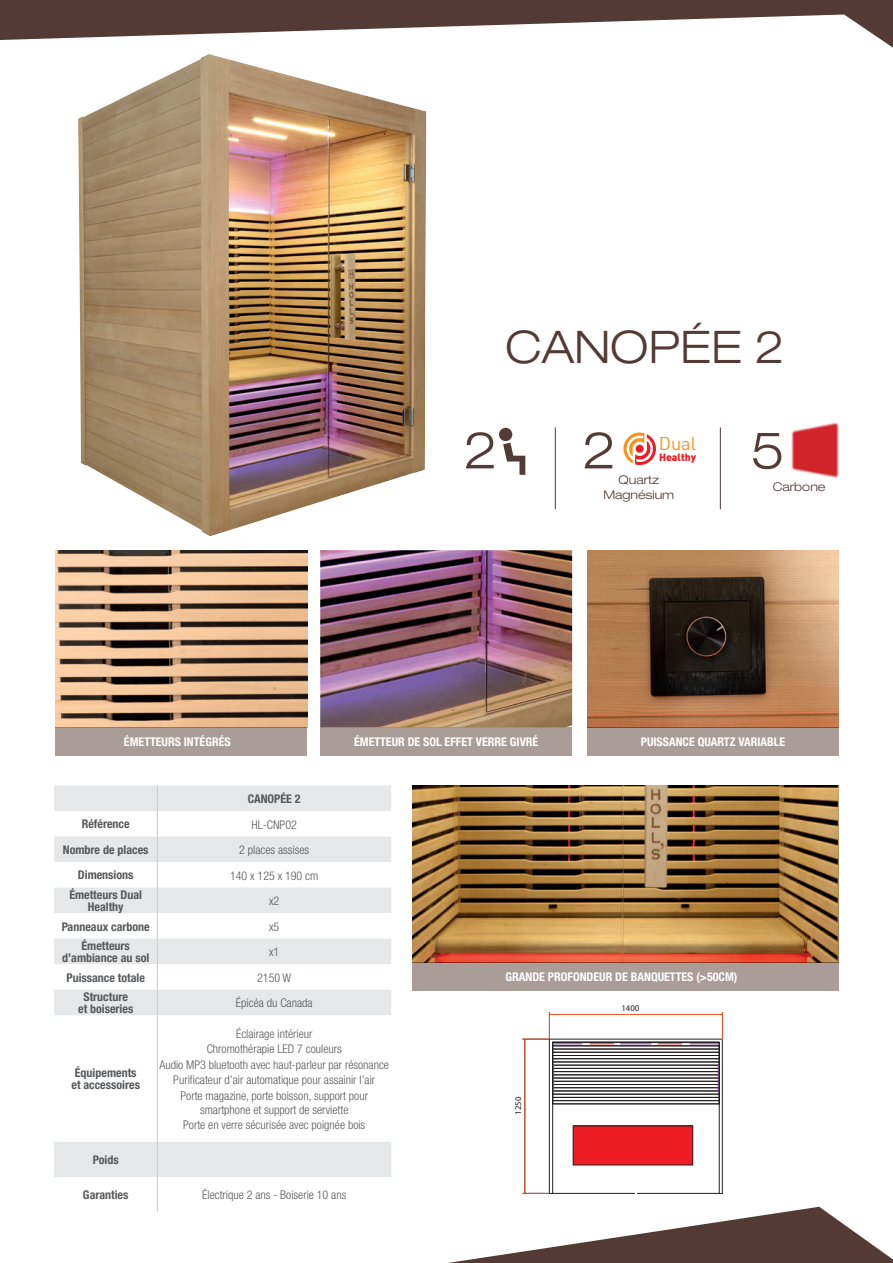
<style>
.page{position:relative;width:893px;height:1263px;background:#fff}
.page>*{position:absolute;margin:0;border:0;box-sizing:border-box;transform-origin:0 0}
.t1{font:300 expanded 51.15px "Helvetica Neue";color:#533a34}
.t2{font:300 expanded 45px "Helvetica Neue";color:#533a34}
.t3{font:18.15px "DIN Alternate";color:#f7931d}
.t4{font:300 condensed 12px/15.6px "Helvetica Neue";color:#57585a;text-align:center}
.t5{font:700 condensed 12px/12px "Helvetica Neue";color:#57585a;text-align:center}
.t6{font:700 condensed 12px "Helvetica Neue";color:#fff}
.t7{font:300 expanded 12px/14.4px "Helvetica Neue";color:#533a34;text-align:center}
.t8{font:900 10.35px "DIN";color:#ee1d23}
.t9{font:8.7px "Myriad Pro";color:#231f20}
</style>
<div class="page">
<img style="left:55px;top:550px;width:252px;height:177px">
<img style="left:320px;top:550px;width:252px;height:177px">
<img style="left:587px;top:550px;width:252px;height:177px">
<img style="left:412px;top:785px;width:427px;height:177px">
<div style="left:55px;top:727px;width:252px;height:28px;background:#a99c99"></div>
<div style="left:321px;top:727px;width:251px;height:28px;background:#a99c99"></div>
<div style="left:587px;top:727px;width:252px;height:28px;background:#a99c99"></div>
<div style="left:412px;top:962px;width:427px;height:29px;background:#a99c99"></div>
<svg style="left:54px;top:785px;width:337px;height:392px"></svg>
<svg style="left:157px;top:785px;width:1px;height:230px"></svg>
<hr style="left:157px;top:1015px;width:1px;height:127px;background:#c7c8ca">
<hr style="left:157px;top:1142px;width:1px;height:35px;background:#c7c8ca">
<hr style="left:157px;top:1177px;width:1px;height:35px;background:#c7c8ca">
<svg style="left:522px;top:1012px;width:201px;height:182px"></svg>
<img style="left:78px;top:68px;width:348px;height:468px">
<div style="left:499px;top:428px;width:13px;height:13px;background:#533a34;border-radius:50%"></div>
<svg style="left:503px;top:443px;width:22px;height:32px"></svg>
<svg style="left:623px;top:432px;width:33px;height:33px"></svg>
<svg style="left:791px;top:422px;width:48px;height:56px"></svg>
<svg style="left:795px;top:425px;width:41px;height:50px;background:#d5383e"></svg>
<hr style="left:555px;top:428px;width:1px;height:81px;background:#533a34">
<hr style="left:720px;top:428px;width:1px;height:81px;background:#533a34">
<svg style="left:448px;top:1207px;width:445px;height:56px"></svg>
<svg style="left:0;top:0;width:893px;height:68px"></svg>
<h2 class="t2" style="left:505px;top:322px;width:281px">CANOPÉE 2</h2>
<h1 class="t1" style="left:463px;top:423px;width:36px">2</h1>
<h1 class="t1" style="left:582px;top:423px;width:36px">2</h1>
<h1 class="t1" style="left:750px;top:423px;width:36px">5</h1>
<h3 class="t3" style="left:659px;top:433px;width:39px">Dual</h3>
<p class="t8" style="left:659px;top:452px;width:39px">Healthy</p>
<p class="t7" style="left:603px;top:473px;width:72px">Quartz<br>Magnésium</p>
<p class="t7" style="left:773px;top:479px;width:54px">Carbone</p>
<p class="t6" style="left:124px;top:735px;width:108px">ÉMETTEURS INTÉGRÉS</p>
<p class="t5" style="left:248px;top:793px;width:54px">CANOPÉE 2</p>
<p class="t5" style="left:82px;top:818px;width:49px">Référence</p>
<p class="t4" style="left:252px;top:816px;width:47px">HL-CNP02</p>
<p class="t5" style="left:63px;top:844px;width:87px">Nombre de places</p>
<p class="t4" style="left:239px;top:842px;width:71px">2 places assises</p>
<p class="t5" style="left:78px;top:869px;width:57px">Dimensions</p>
<p class="t4" style="left:230px;top:867px;width:90px">140 x 125 x 190 cm</p>
<p class="t5" style="left:69px;top:889px;width:74px">Émetteurs Dual<br>Healthy</p>
<p class="t4" style="left:269px;top:893px;width:12px">x2</p>
<p class="t5" style="left:62px;top:920px;width:90px">Panneaux carbone</p>
<p class="t4" style="left:269px;top:918px;width:12px">x5</p>
<p class="t5" style="left:62px;top:940px;width:89px">Émetteurs d’ambiance au sol</p>
<p class="t4" style="left:269px;top:944px;width:12px">x1</p>
<p class="t5" style="left:66px;top:971px;width:80px">Puissance totale</p>
<p class="t4" style="left:257px;top:970px;width:36px">2150 W</p>
<p class="t5" style="left:78px;top:991px;width:57px">Structure et boiseries</p>
<p class="t4" style="left:236px;top:995px;width:78px">Épicéa du Canada</p>
<p class="t6" style="left:354px;top:735px;width:186px">ÉMETTEUR DE SOL EFFET VERRE GIVRÉ</p>
<p class="t6" style="left:641px;top:735px;width:146px">PUISSANCE QUARTZ VARIABLE</p>
<p class="t6" style="left:505px;top:970px;width:234px">GRANDE PROFONDEUR DE BANQUETTES (&gt;50CM)</p>
<p class="t9" style="left:621px;top:1003px;width:19px">1400</p>
<p class="t5" style="left:71px;top:1067px;width:70px;text-align:left">Équipements et accessoires</p>
<p class="t4" style="left:159px;top:1025px;width:231px">Éclairage intérieur<br>Chromothérapie LED 7 couleurs<br>Audio MP3 bluetooth avec haut-parleur par résonance Purificateur d’air automatique pour assainir l’air<br>Porte magazine, porte boisson, support pour</p>
<p class="t4" style="left:183px;top:1101px;width:184px">smartphone et support de serviette<br>Porte en verre sécurisée avec poignée bois</p>
<p class="t5" style="left:93px;top:1154px;width:27px">Poids</p>
<p class="t5" style="left:83px;top:1189px;width:47px">Garanties</p>
<p class="t4" style="left:202px;top:1187px;width:146px">Électrique 2 ans - Boiserie 10 ans</p>
<p class="t9" style="left:513px;top:1114px;width:19px;rotate:-90deg">1250</p>
</div>
